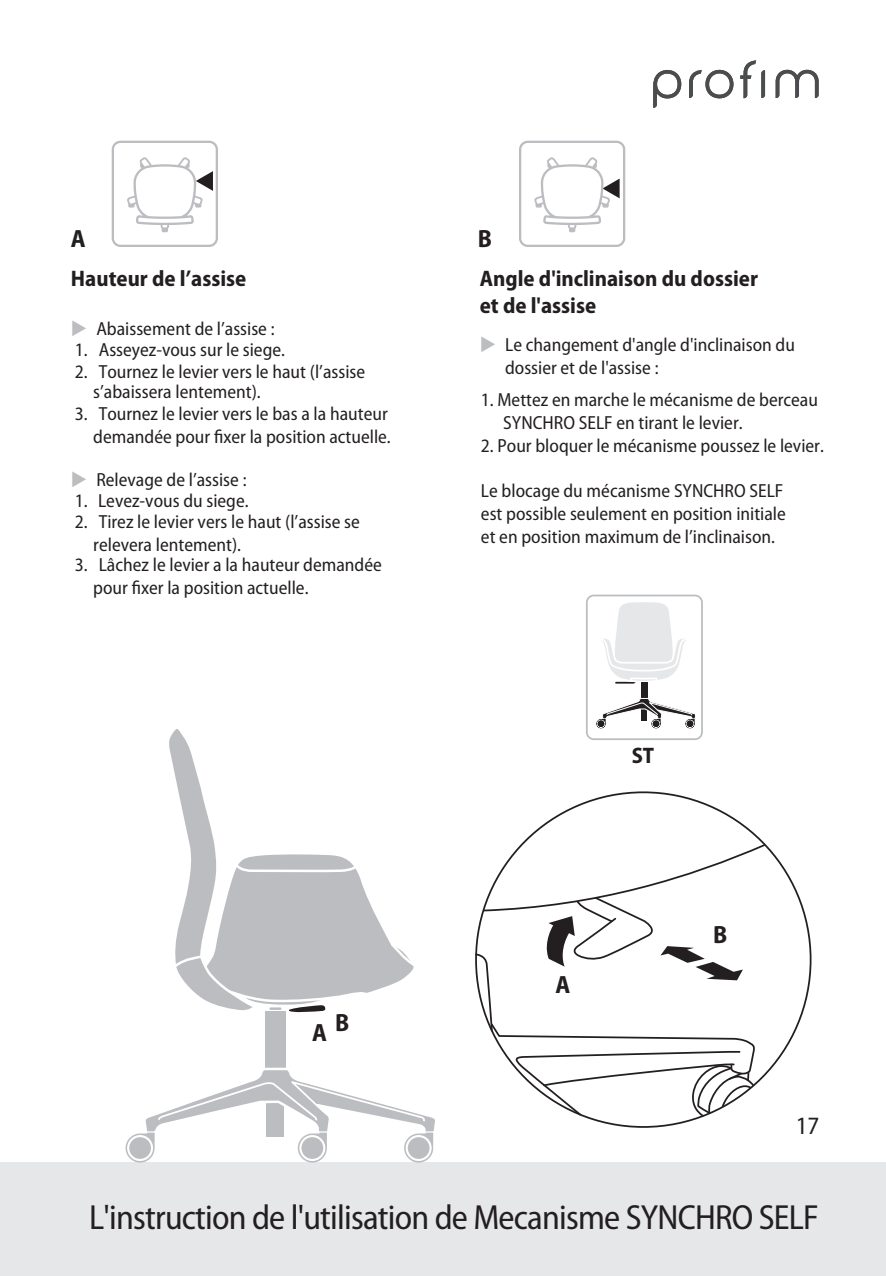
<style>
.page{position:relative;width:886px;height:1276px;background:#fff}
.page>*{position:absolute;margin:0;border:0;box-sizing:border-box;transform-origin:0 0}
.t1{font:semi-condensed 35px "Myriad Pro";letter-spacing:-.02em;color:#231f20}
.t2{font:700 semi-condensed 25px "Myriad Pro";color:#231f20}
.t3{font:semi-condensed 25px "Myriad Pro";color:#231f20}
.t4{font:700 semi-condensed 22.5px/27px "Myriad Pro";color:#231f20}
.t5{font:semi-condensed 19px/22.8px "Myriad Pro";color:#231f20}
</style>
<div class="page">
<div style="left:0;top:1162px;width:886px;height:114px;background:#e6e7e9"></div>
<svg style="left:653px;top:70px;width:28px;height:38px"></svg>
<svg style="left:776px;top:70px;width:43px;height:28px"></svg>
<svg style="left:689px;top:70px;width:44px;height:28px"></svg>
<svg style="left:740px;top:60px;width:25px;height:38px"></svg>
<svg style="left:519px;top:141px;width:106px;height:106px"></svg>
<svg style="left:112px;top:141px;width:106px;height:106px"></svg>
<svg style="left:169px;top:729px;width:245px;height:284px"></svg>
<div style="left:265px;top:1012px;width:21px;height:61px;background:#bcbdc0"></div>
<svg style="left:126px;top:1067px;width:309px;height:95px"></svg>
<svg style="left:586px;top:594px;width:117px;height:146px"></svg>
<svg style="left:475px;top:842px;width:292px;height:276px"></svg>
<h2 class="t2" style="left:71px;top:225px;width:16px">A</h2>
<p class="t4" style="left:71px;top:265px;width:177px">Hauteur de l’assise</p>
<p class="t5" style="left:96px;top:317px;width:180px">Abaissement de l’assise :</p>
<p class="t5" style="left:75px;top:339px;width:212px">1. Asseyez-vous sur le siege.</p>
<p class="t5" style="left:93px;top:362px;width:273px;line-height:20px;text-indent:-19px">2. Tournez le levier vers le haut (l’assise s’abaissera lentement).</p>
<p class="t5" style="left:75px;top:403px;width:318px;text-align:right">3. Tournez le levier vers le bas a la hauteur demandée pour fixer la position actuelle.</p>
<p class="t5" style="left:96px;top:468px;width:152px">Relevage de l’assise :</p>
<p class="t5" style="left:75px;top:490px;width:175px">1. Levez-vous du siege.</p>
<p class="t5" style="left:93px;top:511px;width:268px;text-indent:-19px">2. Tirez le levier vers le haut (l’assise se relevera lentement).</p>
<p class="t5" style="left:93px;top:554px;width:290px;text-indent:-19px">3. Lâchez le levier a la hauteur demandée pour fixer la position actuelle.</p>
<h2 class="t2" style="left:312px;top:1018px;width:16px">A</h2>
<h2 class="t2" style="left:335px;top:1008px;width:16px">B</h2>
<h2 class="t2" style="left:478px;top:225px;width:16px">B</h2>
<p class="t4" style="left:480px;top:265px;width:280px">Angle d'inclinaison du dossier et de l'assise</p>
<p class="t5" style="left:505px;top:334px;width:291px">Le changement d'angle d'inclinaison du dossier et de l'assise :</p>
<p class="t5" style="left:503px;top:389px;width:316px;text-indent:-22px">1. Mettez en marche le mécanisme de berceau<br>SYNCHRO SELF en tirant le levier.</p>
<p class="t5" style="left:481px;top:434px;width:344px">2. Pour bloquer le mécanisme poussez le levier.</p>
<p class="t5" style="left:481px;top:480px;width:306px">Le blocage du mécanisme SYNCHRO SELF est possible seulement en position initiale et en position maximum de l’inclinaison.</p>
<p class="t4" style="left:632px;top:742px;width:24px">ST</p>
<h2 class="t2" style="left:555px;top:970px;width:16px">A</h2>
<h2 class="t2" style="left:713px;top:921px;width:16px">B</h2>
<h2 class="t3" style="left:796px;top:1112px;width:25px">17</h2>
<h1 class="t1" style="left:89px;top:1198px;width:731px">L'instruction de l'utilisation de Mecanisme SYNCHRO SELF</h1>
</div>
